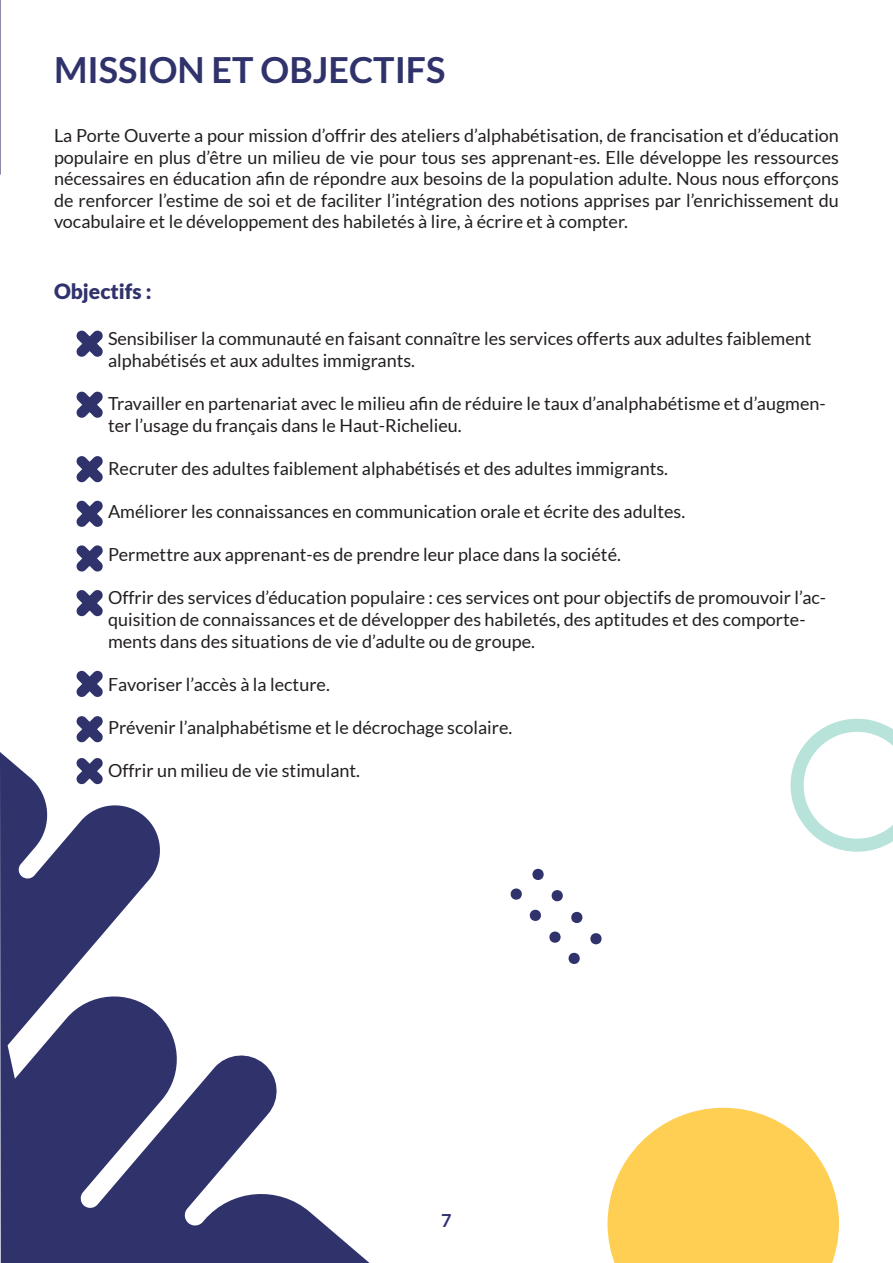
<style>
.page{position:relative;width:893px;height:1263px;background:#fff}
.page>*{position:absolute;margin:0;border:0;box-sizing:border-box;transform-origin:0 0}
.TITRE_1{font:700 36px "Lato";color:#30336b}
.t1{font:900 21px "Lato";color:#30336b}
.t2{font:18px/21.6px "Lato";color:#231f20;text-align:justify}
.t3{font:700 18px "Lato";color:#30336b}
</style>
<div class="page">
<svg style="left:0;top:0;width:1px;height:175px"></svg>
<svg style="left:76px;top:716px;width:27px;height:27px"></svg>
<svg style="left:76px;top:670px;width:27px;height:27px"></svg>
<svg style="left:76px;top:590px;width:27px;height:27px"></svg>
<svg style="left:76px;top:545px;width:27px;height:27px"></svg>
<svg style="left:76px;top:500px;width:27px;height:27px"></svg>
<svg style="left:76px;top:456px;width:27px;height:27px"></svg>
<svg style="left:76px;top:391px;width:27px;height:27px"></svg>
<svg style="left:76px;top:330px;width:27px;height:27px"></svg>
<svg style="left:0;top:752px;width:370px;height:511px"></svg>
<svg style="left:607px;top:1108px;width:232px;height:155px"></svg>
<svg style="left:790px;top:719px;width:103px;height:133px"></svg>
<svg style="left:529px;top:909px;width:12px;height:12px"></svg>
<svg style="left:551px;top:890px;width:12px;height:12px"></svg>
<svg style="left:510px;top:888px;width:12px;height:12px"></svg>
<svg style="left:532px;top:868px;width:12px;height:12px"></svg>
<svg style="left:568px;top:952px;width:12px;height:12px"></svg>
<svg style="left:590px;top:933px;width:12px;height:12px"></svg>
<svg style="left:549px;top:931px;width:12px;height:12px"></svg>
<svg style="left:571px;top:911px;width:12px;height:13px"></svg>
<p class="TITRE_1" style="left:54px;top:49px;width:393px">MISSION ET OBJECTIFS</p>
<p class="t2" style="left:54px;top:125px;width:786px">La Porte Ouverte a pour mission d’offrir des ateliers d’alphabétisation, de francisation et d’éducation populaire en plus d’être un milieu de vie pour tous ses apprenant-es. Elle développe les ressources nécessaires en éducation afin de répondre aux besoins de la population adulte. Nous nous efforçons de renforcer l’estime de soi et de faciliter l’intégration des notions apprises par l’enrichissement du vocabulaire et le développement des habiletés à lire, à écrire et à compter.</p>
<p class="t1" style="left:54px;top:279px;width:99px">Objectifs :</p>
<p class="t2" style="left:108px;top:328px;width:705px">Sensibiliser la communauté en faisant connaître les services offerts aux adultes faiblement</p>
<p class="t2" style="left:108px;top:349px;width:309px">alphabétisés et aux adultes immigrants.</p>
<p class="t2" style="left:108px;top:392px;width:719px">Travailler en partenariat avec le milieu afin de réduire le taux d’analphabétisme et d’augmen-</p>
<p class="t2" style="left:108px;top:414px;width:355px">ter l’usage du français dans le Haut-Richelieu.</p>
<p class="t2" style="left:108px;top:457px;width:562px">Recruter des adultes faiblement alphabétisés et des adultes immigrants.</p>
<p class="t2" style="left:108px;top:500px;width:579px">Améliorer les connaissances en communication orale et écrite des adultes.</p>
<p class="t2" style="left:108px;top:544px;width:514px">Permettre aux apprenant-es de prendre leur place dans la société.</p>
<p class="t2" style="left:108px;top:587px;width:720px">Offrir des services d’éducation populaire : ces services ont pour objectifs de promouvoir l’ac-</p>
<p class="t2" style="left:108px;top:608px;width:699px">quisition de connaissances et de développer des habiletés, des aptitudes et des comporte-</p>
<p class="t2" style="left:108px;top:630px;width:428px">ments dans des situations de vie d’adulte ou de groupe.</p>
<p class="t2" style="left:108px;top:673px;width:223px">Favoriser l’accès à la lecture.</p>
<p class="t2" style="left:108px;top:716px;width:406px">Prévenir l’analphabétisme et le décrochage scolaire.</p>
<p class="t2" style="left:108px;top:760px;width:253px">Offrir un milieu de vie stimulant.</p>
<p class="t3" style="left:441px;top:1210px;width:12px">7</p>
</div>
